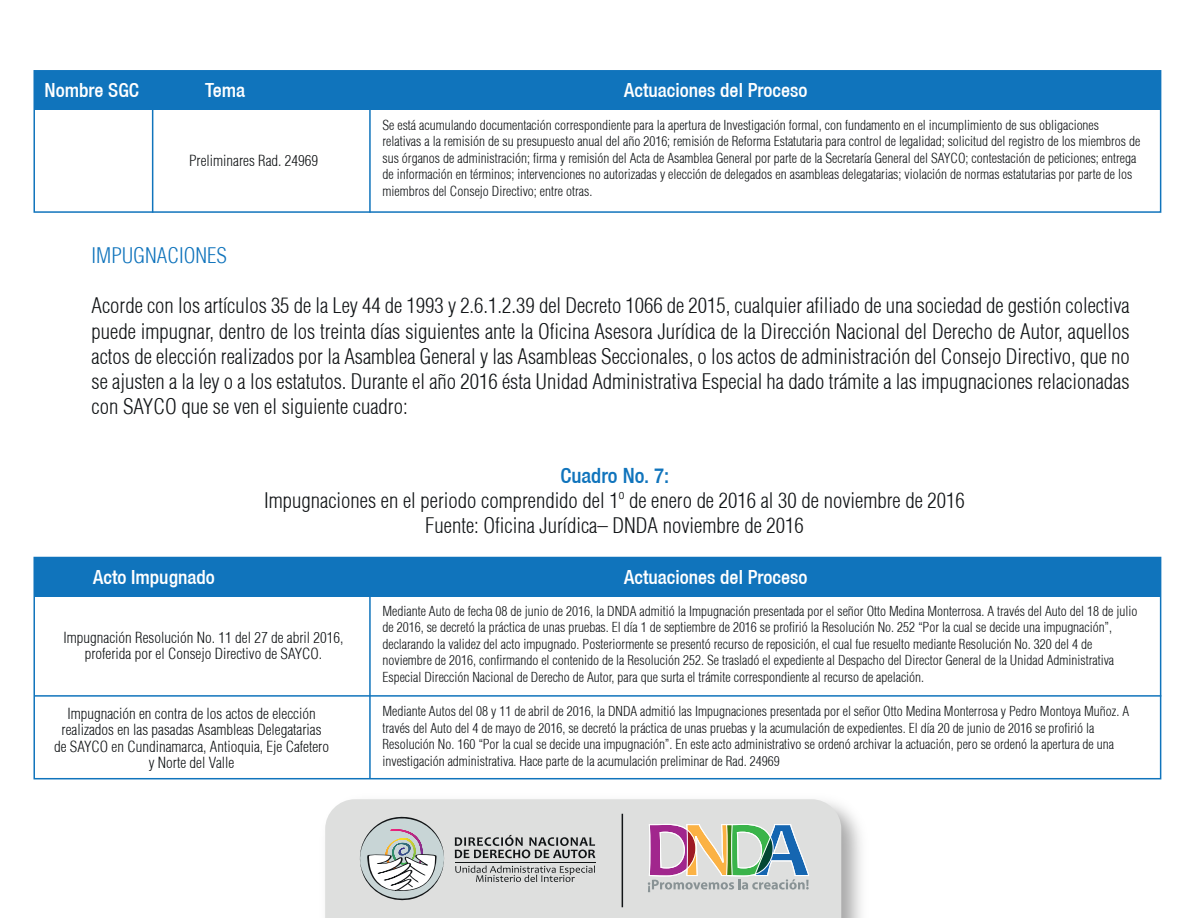
<style>
.page{position:relative;width:1188px;height:918px;background:#fff}
.page>*{position:absolute;margin:0;border:0;box-sizing:border-box;transform-origin:0 0}
.t1{font:300 condensed 21px/25.2px "Helvetica";color:#111416;text-align:justify}
.t2{font:300 condensed 21px "Helvetica";color:#1074bc}
.t3{font:500 condensed 21px "Helvetica 67";color:#1074bc}
.t4{font:500 condensed 19.5px "Helvetica 67";color:#fff}
.t5{font:300 condensed 15px/16.5px "Helvetica";color:#111416;text-align:center}
.t6{font:300 condensed 13.5px/16.5px "Helvetica";color:#111416}
</style>
<div class="page">
<hr style="left:34px;top:695px;width:1127px;height:2px;background:#1074bc">
<div style="left:34px;top:71px;width:1127px;height:39px;background:#1074bc"></div>
<img style="left:841px;top:807px;width:20px;height:111px">
<div style="left:325px;top:799px;width:516px;height:119px;background:#dedfde"></div>
<svg style="left:455px;top:835px;width:140px;height:23px;background:#9fa0a0"></svg>
<svg style="left:455px;top:866px;width:140px;height:16px;background:#b5b6b6"></svg>
<hr style="left:455px;top:863px;width:140px;height:1px;background:#111416">
<svg style="left:358px;top:815px;width:86px;height:89px"></svg>
<svg style="left:648px;top:824px;width:161px;height:68px;background:#b7b7b5"></svg>
<hr style="left:622px;top:814px;width:1px;height:93px;background:#111416">
<div style="left:33px;top:70px;width:1128px;height:143px;border:2px solid #1074bc"></div>
<hr style="left:152px;top:71px;width:1px;height:142px;background:#1074bc">
<hr style="left:369px;top:71px;width:2px;height:142px;background:#1074bc">
<div style="left:34px;top:558px;width:1127px;height:39px;background:#1074bc"></div>
<div style="left:33px;top:557px;width:1128px;height:222px;border:2px solid #1074bc"></div>
<hr style="left:369px;top:576px;width:2px;height:203px;background:#1074bc">
<h2 class="t4" style="left:45px;top:79px;width:96px">Nombre SGC</h2>
<h2 class="t4" style="left:205px;top:79px;width:42px">Tema</h2>
<h2 class="t4" style="left:624px;top:79px;width:185px">Actuaciones del Proceso</h2>
<p class="t5" style="left:189px;top:152px;width:131px">Preliminares Rad. 24969</p>
<p class="t6" style="left:382px;top:116px;width:759px">Se está acumulando documentación correspondiente para la apertura de Investigación formal, con fundamento en el incumplimiento de sus obligaciones relativas a la remisión de su presupuesto anual del año 2016; remisión de Reforma Estatutaria para control de legalidad; solicitud del registro de los miembros de sus órganos de administración; firma y remisión del Acta de Asamblea General por parte de la Secretaría General del SAYCO; contestación de peticiones; entrega de información en términos; intervenciones no autorizadas y elección de delegados en asambleas delegatarias; violación de normas estatutarias por parte de los miembros del Consejo Directivo; entre otras.</p>
<h1 class="t2" style="left:92px;top:242px;width:137px">IMPUGNACIONES</h1>
<p class="t1" style="left:92px;top:293px;width:1040px">Acorde con los artículos 35 de la Ley 44 de 1993 y 2.6.1.2.39 del Decreto 1066 de 2015, cualquier afiliado de una sociedad de gestión colectiva puede impugnar, dentro de los treinta días siguientes ante la Oficina Asesora Jurídica de la Dirección Nacional del Derecho de Autor, aquellos actos de elección realizados por la Asamblea General y las Asambleas Seccionales, o los actos de administración del Consejo Directivo, que no se ajusten a la ley o a los estatutos. Durante el año 2016 ésta Unidad Administrativa Especial ha dado trámite a las impugnaciones relacionadas con SAYCO que se ven el siguiente cuadro:</p>
<h1 class="t3" style="left:561px;top:463px;width:110px">Cuadro No. 7:</h1>
<h1 class="t1" style="left:264px;top:488px;width:702px;text-align:center">Impugnaciones en el periodo comprendido del 1º de enero de 2016 al 30 de noviembre de 2016<br>Fuente: Oficina Jurídica– DNDA noviembre de 2016</h1>
<h2 class="t4" style="left:93px;top:565px;width:123px">Acto Impugnado</h2>
<h2 class="t4" style="left:624px;top:565px;width:185px">Actuaciones del Proceso</h2>
<p class="t5" style="left:64px;top:629px;width:281px">Impugnación Resolución No. 11 del 27 de abril 2016, proferida por el Consejo Directivo de SAYCO.</p>
<p class="t5" style="left:54px;top:705px;width:276px">Impugnación en contra de los actos de elección realizados en las pasadas Asambleas Delegatarias de SAYCO en Cundinamarca, Antioquia, Eje Cafetero y Norte del Valle</p>
<p class="t6" style="left:382px;top:603px;width:756px">Mediante Auto de fecha 08 de junio de 2016, la DNDA admitió la Impugnación presentada por el señor Otto Medina Monterrosa. A través del Auto del 18 de julio de 2016, se decretó la práctica de unas pruebas. El día 1 de septiembre de 2016 se profirió la Resolución No. 252 “Por la cual se decide una impugnación”, declarando la validez del acto impugnado. Posteriormente se presentó recurso de reposición, el cual fue resuelto mediante Resolución No. 320 del 4 de noviembre de 2016, confirmando el contenido de la Resolución 252. Se trasladó el expediente al Despacho del Director General de la Unidad Administrativa Especial Dirección Nacional de Derecho de Autor, para que surta el trámite correspondiente al recurso de apelación.</p>
<p class="t6" style="left:382px;top:703px;width:748px">Mediante Autos del 08 y 11 de abril de 2016, la DNDA admitió las Impugnaciones presentada por el señor Otto Medina Monterrosa y Pedro Montoya Muñoz. A través del Auto del 4 de mayo de 2016, se decretó la práctica de unas pruebas y la acumulación de expedientes. El día 20 de junio de 2016 se profirió la Resolución No. 160 “Por la cual se decide una impugnación”. En este acto administrativo se ordenó archivar la actuación, pero se ordenó la apertura de una investigación administrativa. Hace parte de la acumulación preliminar de Rad. 24969</p>
</div>
